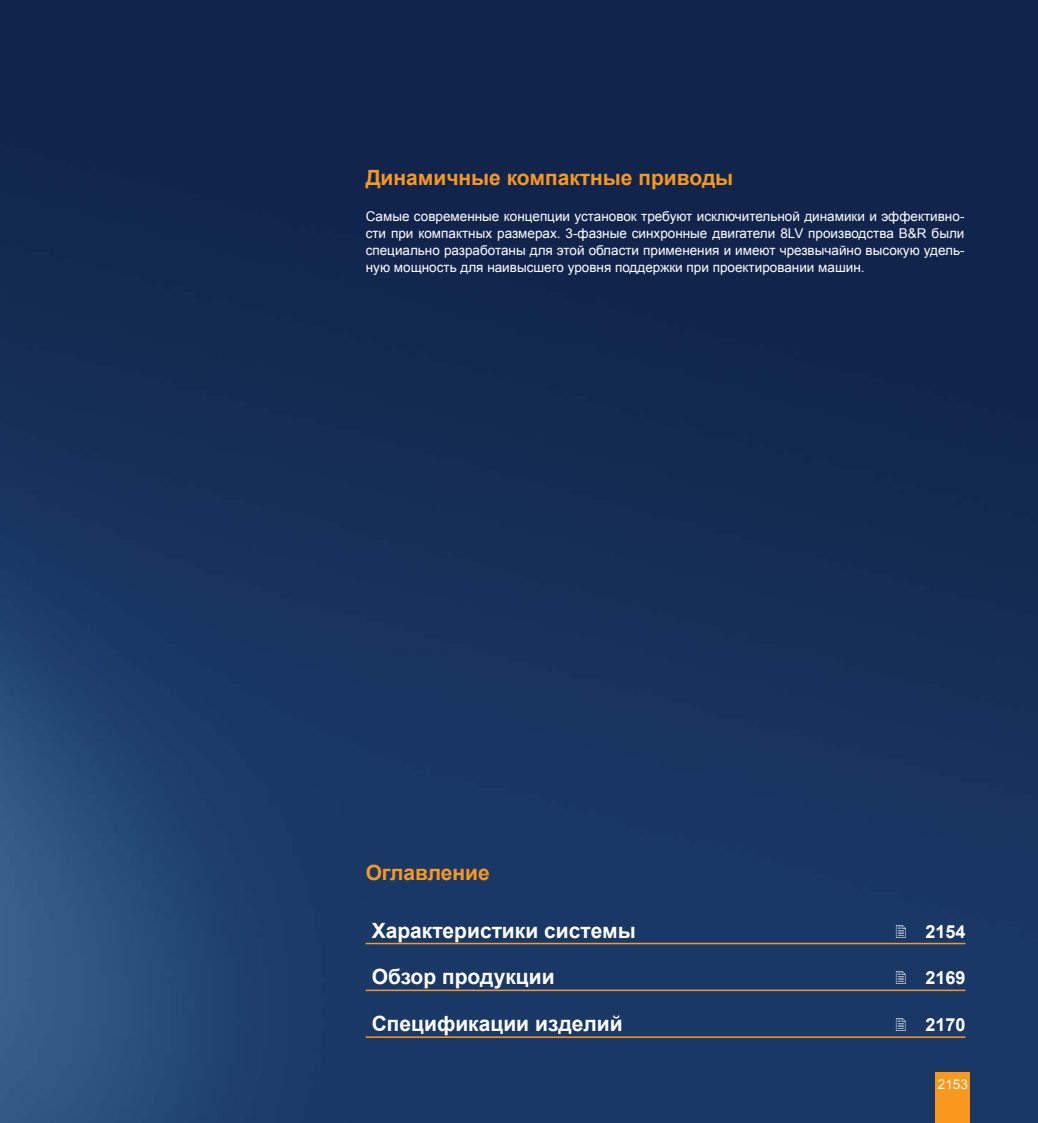
<style>
.page{position:relative;width:1038px;height:1123px;background:#fff}
.page>*{position:absolute;margin:0;border:0;box-sizing:border-box;transform-origin:0 0}
.t1{font:700 21px "Arial";color:#fff}
.t2{font:700 21px "Arial";color:#f8981d}
.t3{font:700 18px "Arial";color:#fff}
.t4{font:13.5px/17px "Arial";color:#fff;text-align:justify}
</style>
<div class="page">
<img style="left:0;top:0;width:1037px;height:1122px">
<div style="left:935px;top:1071px;width:34px;height:51px;background:#f8981d"></div>
<hr style="left:365px;top:942px;width:600px;height:2px;background:#f8981d">
<hr style="left:365px;top:989px;width:498px;height:2px;background:#f8981d">
<hr style="left:365px;top:1036px;width:498px;height:1px;background:#f8981d">
<hr style="left:863px;top:989px;width:102px;height:2px;background:#f8981d">
<hr style="left:863px;top:1036px;width:102px;height:1px;background:#f8981d">
<svg style="left:896px;top:924px;width:9px;height:13px"></svg>
<svg style="left:896px;top:971px;width:9px;height:13px"></svg>
<svg style="left:896px;top:1018px;width:9px;height:13px"></svg>
<h1 class="t2" style="left:365px;top:166px;width:369px">Динамичные компактные приводы</h1>
<p class="t4" style="left:365px;top:208px;width:600px">Самые современные концепции установок требуют исключительной динамики и эффективно&shy;сти при компактных размерах. 3-фазные синхронные двигатели 8LV производства B&amp;R были специально разработаны для этой области применения и имеют чрезвычайно высокую удель&shy;ную мощность для наивысшего уровня поддержки при проектировании машин.</p>
<h1 class="t2" style="left:365px;top:860px;width:126px">Оглавление</h1>
<h1 class="t1" style="left:371px;top:918px;width:265px">Характеристики системы</h1>
<h2 class="t3" style="left:925px;top:921px;width:42px">2154</h2>
<h1 class="t1" style="left:371px;top:965px;width:184px">Обзор продукции</h1>
<h2 class="t3" style="left:925px;top:968px;width:42px">2169</h2>
<h1 class="t1" style="left:371px;top:1012px;width:252px">Спецификации изделий</h1>
<h2 class="t3" style="left:925px;top:1014px;width:42px">2170</h2>
<p class="t4" style="left:937px;top:1075px;width:32px">2153</p>
</div>
